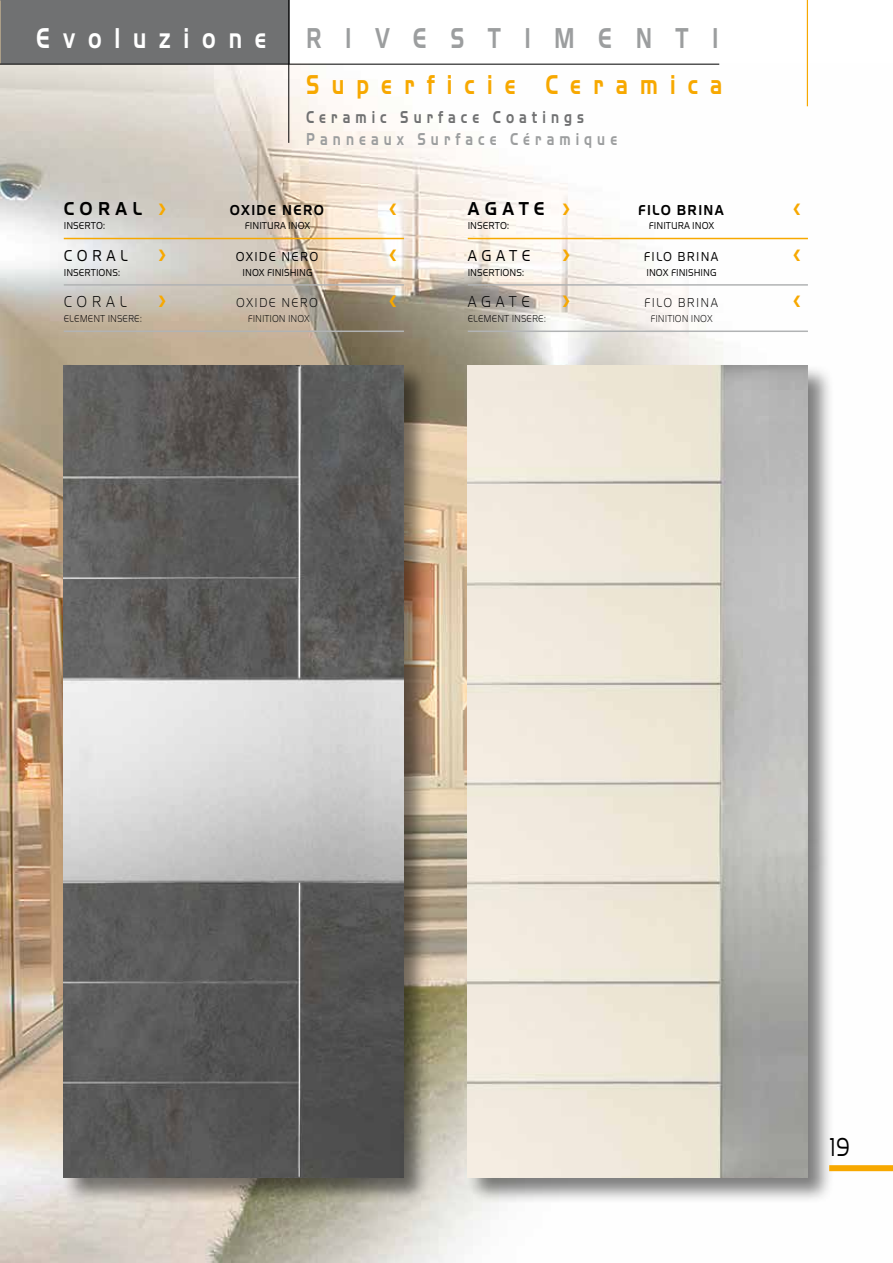
<style>
.page{position:relative;width:893px;height:1263px;background:#fff}
.page>*{position:absolute;margin:0;border:0;box-sizing:border-box;transform-origin:0 0}
.t1{font:700 30px "Handel Gothic ITC Std";letter-spacing:1.04em;color:#9c9e9f;scale:.75 1}
.t2{font:700 30px "Handel Gothic ITC Std";letter-spacing:.57em;color:#fff;scale:.75 1}
.t3{font:700 28.5px "Handel Gothic ITC Std";letter-spacing:.57em;color:#f7a800;scale:.75 1}
.t4{font:27px "Handel Gothic ITC Std";color:#000;scale:.75 1}
.t5{font:700 19.5px "Handel Gothic ITC Std";letter-spacing:.3em;color:#000;scale:.9 1}
.t6{font:700 18px "Handel Gothic ITC Std";letter-spacing:.375em;color:#9c9e9f;scale:.75 1}
.t7{font:700 18px "Handel Gothic ITC Std";letter-spacing:.375em;color:#707172;scale:.75 1}
.t8{font:16.5px "Handel Gothic ITC Std";letter-spacing:.3em;color:#000;scale:.9 1}
.t9{font:300 16.5px "Handel Gothic ITC Com";letter-spacing:.3em;color:#000;scale:.9 1}
.t10{font:700 15px "Handel Gothic ITC Std";letter-spacing:.1em;color:#000;scale:.9 1}
.t11{font:13.5px "Handel Gothic ITC Std";letter-spacing:.1em;color:#000;scale:.9 1}
.t12{font:300 13.5px "Handel Gothic ITC Com";letter-spacing:.1em;color:#000;scale:.9 1}
.t13{font:10.5px "Handel Gothic ITC Std";color:#000;scale:.9 1}
.t14{font:300 10.5px "Handel Gothic ITC Com";color:#000;scale:.9 1}
</style>
<div class="page">
<img style="left:0;top:64px;width:893px;height:1199px">
<div style="left:465px;top:363px;width:369px;height:841px;background:#000;opacity:.5"></div>
<img style="left:468px;top:366px;width:340px;height:812px">
<hr style="left:468px;top:238px;width:340px;height:1px;background:#f7a800">
<hr style="left:468px;top:284px;width:340px;height:2px;background:#b1b3b4">
<hr style="left:468px;top:330px;width:340px;height:2px;background:#b1b3b4">
<div style="left:0;top:0;width:289px;height:64px;background:#707172"></div>
<hr style="left:807px;top:0;width:1px;height:106px;background:#f7a800">
<hr style="left:288px;top:0;width:1px;height:143px;background:#000">
<div style="left:829px;top:1165px;width:64px;height:6px;background:#f7a800"></div>
<hr style="left:0;top:64px;width:719px;height:1px;background:#000">
<div style="left:61px;top:363px;width:369px;height:841px;background:#000;opacity:.5"></div>
<img style="left:64px;top:366px;width:340px;height:812px">
<hr style="left:64px;top:238px;width:340px;height:1px;background:#f7a800">
<hr style="left:64px;top:284px;width:340px;height:2px;background:#b1b3b4">
<hr style="left:64px;top:330px;width:340px;height:2px;background:#b1b3b4">
<svg style="left:563px;top:203px;width:6px;height:12px"></svg>
<svg style="left:794px;top:203px;width:6px;height:12px"></svg>
<svg style="left:563px;top:250px;width:6px;height:11px"></svg>
<svg style="left:794px;top:250px;width:6px;height:11px"></svg>
<svg style="left:563px;top:296px;width:6px;height:11px"></svg>
<svg style="left:794px;top:296px;width:6px;height:11px"></svg>
<svg style="left:159px;top:203px;width:6px;height:12px"></svg>
<svg style="left:390px;top:203px;width:6px;height:12px"></svg>
<svg style="left:159px;top:250px;width:6px;height:11px"></svg>
<svg style="left:390px;top:250px;width:6px;height:11px"></svg>
<svg style="left:159px;top:296px;width:6px;height:11px"></svg>
<svg style="left:390px;top:296px;width:6px;height:11px"></svg>
<h1 class="t2" style="left:36px;top:21px;width:309px">Evoluzione</h1>
<h1 class="t1" style="left:306px;top:21px;width:551px">RIVESTIMENTI</h1>
<h2 class="t3" style="left:306px;top:68px;width:557px">Superficie Ceramica</h2>
<h3 class="t7" style="left:306px;top:107px;width:372px">Ceramic Surface Coatings</h3>
<h3 class="t6" style="left:306px;top:128px;width:416px">Panneaux Surface Céramique</h3>
<h3 class="t5" style="left:64px;top:197px;width:89px">CORAL</h3>
<h3 class="t10" style="left:230px;top:201px;width:106px">OXIDE NERO</h3>
<p class="t13" style="left:64px;top:220px;width:48px">INSERTO:</p>
<p class="t13" style="left:245px;top:220px;width:74px">FINITURA INOX</p>
<h3 class="t8" style="left:64px;top:246px;width:73px">CORAL</h3>
<p class="t11" style="left:236px;top:249px;width:93px">OXIDE NERO</p>
<p class="t13" style="left:64px;top:266px;width:65px">INSERTIONS:</p>
<p class="t13" style="left:243px;top:266px;width:79px">INOX FINISHING</p>
<h3 class="t9" style="left:64px;top:293px;width:72px">CORAL</h3>
<p class="t12" style="left:236px;top:296px;width:92px">OXIDE NERO</p>
<p class="t14" style="left:64px;top:313px;width:89px">ELEMENT INSERE:</p>
<p class="t14" style="left:248px;top:313px;width:71px">FINITION INOX</p>
<h3 class="t5" style="left:468px;top:197px;width:87px">AGATE</h3>
<h3 class="t10" style="left:638px;top:201px;width:97px">FILO BRINA</h3>
<p class="t13" style="left:468px;top:220px;width:48px">INSERTO:</p>
<p class="t13" style="left:649px;top:220px;width:74px">FINITURA INOX</p>
<h3 class="t8" style="left:468px;top:246px;width:71px">AGATE</h3>
<p class="t11" style="left:644px;top:249px;width:84px">FILO BRINA</p>
<p class="t13" style="left:468px;top:266px;width:65px">INSERTIONS:</p>
<p class="t13" style="left:646px;top:266px;width:79px">INOX FINISHING</p>
<h3 class="t9" style="left:468px;top:293px;width:71px">AGATE</h3>
<p class="t12" style="left:644px;top:296px;width:83px">FILO BRINA</p>
<p class="t14" style="left:468px;top:313px;width:89px">ELEMENT INSERE:</p>
<p class="t14" style="left:650px;top:313px;width:71px">FINITION INOX</p>
<h3 class="t4" style="left:829px;top:1132px;width:29px">19</h3>
</div>
